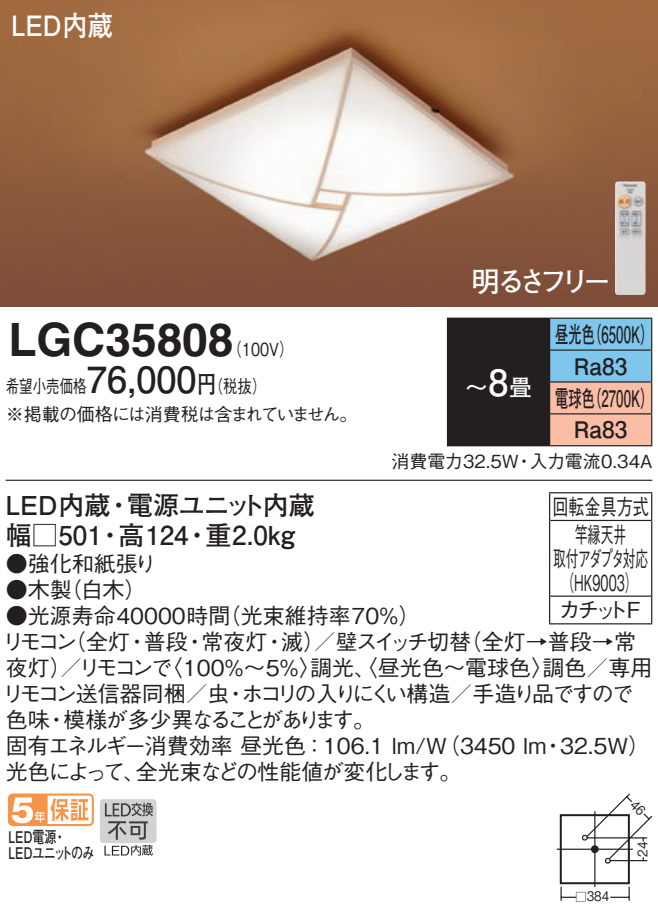
<style>
.page{position:relative;width:658px;height:913px;background:#fff}
.page>*{position:absolute;margin:0;border:0;box-sizing:border-box;transform-origin:0 0}
.t1{font:700 46px "Helvetica LT Std";color:#231f20}
.t2{font:700 36px "Futo Go B101 Pro";color:#231f20}
.t3{font:700 28px "Futo Go B101 Pro";letter-spacing:-.1em;color:#fff}
.t4{font:700 28px "Futo Go B101 Pro";letter-spacing:-.1em;color:#fff;scale:.9 1}
.t5{font:700 26px "Futo Go B101 Pro";color:#231f20}
.t6{font:700 26px "Futo Go B101 Pro";letter-spacing:-.05em;color:#231f20}
.t7{font:700 22.8px/32px "Futo Go B101 Pro";color:#231f20;scale:.58 1}
.t8{font:700 22.8px "Futo Go B101 Pro";color:#231f20}
.t9{font:700 22.8px "Futo Go B101 Pro";color:#fff}
.t10{font:500 22px/26px "Gothic BBB Pro";color:#231f20}
.t11{font:500 22px/26px "Gothic BBB Pro";letter-spacing:-.09em;color:#231f20}
.t12{font:500 22px "Gothic BBB Pro";letter-spacing:-.145em;color:#231f20}
.t13{font:500 22px/24px "Gothic BBB Pro";color:#231f20;text-align:center;scale:.58 1}
.t14{font:500 22px "Gothic BBB Pro";letter-spacing:-.13em;color:#231f20}
.t15{font:500 22px/27.6px "Gothic BBB Pro";color:#231f20;text-align:center;scale:.73 1}
.t16{font:500 18px/28px "Gothic BBB Pro";letter-spacing:-.04em;color:#231f20;scale:.75 1}
.t17{font:500 18px "Gothic BBB Pro";color:#231f20}
.t18{font:500 18px "Gothic BBB Pro";color:#231f20;scale:.8 1}
.t19{font:700 16px/16px "Futo Go B101 Pro";letter-spacing:-.005em;color:#231f20;scale:.75 1}
.t20{font:500 13.2px "Gothic BBB Pro";color:#231f20;scale:.9 1}
.t21{font:500 11.2px "Gothic BBB Pro";color:#231f20}
.s1{font-family:"Futo Go B101 Pro";font-weight:700;font-size:24px}
.s2{font-size:36px}
</style>
<div class="page">
<img style="left:0;top:0;width:658px;height:306px">
<img style="left:615px;top:181px;width:30px;height:114px">
<div style="left:447px;top:318px;width:102px;height:128px;background:#231f20"></div>
<svg style="left:550px;top:319px;width:101px;height:126px;background:#bbc0c8"></svg>
<hr style="left:549px;top:317px;width:103px;height:2px;background:#231f20">
<hr style="left:651px;top:319px;width:1px;height:30px;background:#231f20">
<hr style="left:549px;top:349px;width:103px;height:2px;background:#231f20">
<hr style="left:651px;top:351px;width:1px;height:30px;background:#231f20">
<hr style="left:549px;top:381px;width:103px;height:2px;background:#231f20">
<hr style="left:651px;top:382px;width:1px;height:31px;background:#231f20">
<hr style="left:549px;top:413px;width:103px;height:1px;background:#231f20">
<hr style="left:651px;top:414px;width:1px;height:31px;background:#231f20">
<hr style="left:549px;top:445px;width:103px;height:1px;background:#231f20">
<hr style="left:447px;top:317px;width:102px;height:2px;background:#231f20">
<hr style="left:549px;top:319px;width:1px;height:30px;background:#231f20">
<hr style="left:549px;top:351px;width:1px;height:30px;background:#231f20">
<hr style="left:549px;top:382px;width:1px;height:31px;background:#231f20">
<hr style="left:549px;top:414px;width:1px;height:31px;background:#231f20">
<hr style="left:6px;top:479px;width:646px;height:2px;background:#231f20">
<svg style="left:549px;top:493px;width:1px;height:27px"></svg>
<hr style="left:549px;top:520px;width:1px;height:76px;background:#231f20">
<svg style="left:549px;top:596px;width:1px;height:27px"></svg>
<hr style="left:549px;top:492px;width:103px;height:1px;background:#231f20">
<hr style="left:550px;top:520px;width:101px;height:1px;background:#231f20">
<hr style="left:550px;top:595px;width:101px;height:2px;background:#231f20">
<svg style="left:651px;top:493px;width:1px;height:27px"></svg>
<hr style="left:651px;top:520px;width:1px;height:76px;background:#231f20">
<svg style="left:651px;top:596px;width:1px;height:27px"></svg>
<hr style="left:549px;top:623px;width:103px;height:1px;background:#231f20">
<div style="left:581px;top:834px;width:7px;height:7px;border:1px solid #231f20"></div>
<div style="left:604px;top:857px;width:7px;height:7px;border:1px solid #231f20"></div>
<hr style="left:610px;top:860px;width:37px;height:1px;background:#231f20">
<hr style="left:594px;top:811px;width:1px;height:76px;background:#231f20">
<hr style="left:557px;top:848px;width:75px;height:2px;background:#231f20">
<svg style="left:560px;top:886px;width:16px;height:14px"></svg>
<svg style="left:610px;top:886px;width:19px;height:14px"></svg>
<div style="left:559px;top:814px;width:71px;height:70px;border:2px solid #231f20"></div>
<svg style="left:8px;top:793px;width:86px;height:33px"></svg>
<div style="left:100px;top:799px;width:56px;height:44px;background:#d1d2d4;border-radius:3px"></div>
<svg style="left:104px;top:845px;width:49px;height:10px"></svg>
<svg style="left:105px;top:802px;width:48px;height:37px"></svg>
<svg style="left:585px;top:793px;width:67px;height:67px"></svg>
<p class="t4" style="left:11px;top:3px;width:114px">LED内蔵</p>
<p class="t3" style="left:472px;top:258px;width:141px">明るさフリー</p>
<h1 class="t1" style="left:8px;top:311px;width:226px">LGC35808</h1>
<p class="t18" style="left:197px;top:372px;width:88px">（<span class="s1">円</span>税抜(</p>
<p class="t7" style="left:588px;top:315px;width:115px">（6500 (K</p>
<p class="t7" style="left:555px;top:315px;width:70px">昼光色</p>
<p class="t8" style="left:574px;top:348px;width:55px">Ra83</p>
<p class="t7" style="left:588px;top:379px;width:115px">（2700 (K</p>
<p class="t18" style="left:228px;top:334px;width:84px">（100 (V</p>
<h2 class="t2" style="left:87px;top:351px;width:111px">76,000</h2>
<p class="t16" style="left:6px;top:370px;width:471px">希望小売価格<br>※掲載の価格には消費税は含まれていません。</p>
<p class="t9" style="left:465px;top:369px;width:68px">～ 畳<span class="s2">8</span></p>
<p class="t7" style="left:574px;top:379px;width:94px;text-indent:-19px">電球色<br>Ra83</p>
<p class="t17" style="left:530px;top:446px;width:124px">入力電流0.34A</p>
<p class="t17" style="left:391px;top:446px;width:129px">消費電力32.5W</p>
<p class="t17" style="left:515px;top:446px;width:19px">・</p>
<p class="t5" style="left:6px;top:484px;width:106px">LED内蔵</p>
<p class="t6" style="left:127px;top:484px;width:189px">電源ユニット内蔵</p>
<p class="t5" style="left:106px;top:484px;width:27px">・</p>
<p class="t5" style="left:205px;top:514px;width:91px">重2.0kg</p>
<p class="t5" style="left:6px;top:514px;width:98px">幅□501</p>
<p class="t10" style="left:60px;top:547px;width:98px;text-indent:-54px">●強化和紙張り（白木(</p>
<p class="t5" style="left:118px;top:514px;width:72px">高124</p>
<p class="t5" style="left:97px;top:514px;width:27px">・</p>
<p class="t5" style="left:184px;top:514px;width:27px">・</p>
<p class="t10" style="left:6px;top:573px;width:68px">●木製</p>
<p class="t10" style="left:219px;top:599px;width:203px">（光束維持率70％(</p>
<p class="t10" style="left:6px;top:599px;width:226px">●光源寿命40000時間</p>
<p class="t15" style="left:552px;top:490px;width:133px">回転金具方式竿縁天井</p>
<p class="t13" style="left:553px;top:543px;width:166px">取付アダプタ対応（HK9003(</p>
<p class="t10" style="left:558px;top:594px;width:83px">カチットF</p>
<p class="t10" style="left:64px;top:625px;width:67px">（全灯</p>
<p class="t14" style="left:281px;top:623px;width:192px">滅／）壁スイッチ切替</p>
<p class="t10" style="left:460px;top:625px;width:177px">（全灯→普段→常</p>
<p class="t10" style="left:144px;top:625px;width:45px">普段</p>
<p class="t10" style="left:201px;top:625px;width:67px">常夜灯</p>
<p class="t10" style="left:2px;top:625px;width:76px">リモコン</p>
<p class="t10" style="left:126px;top:625px;width:24px">・</p>
<p class="t10" style="left:184px;top:625px;width:23px">・</p>
<p class="t10" style="left:263px;top:625px;width:23px">・</p>
<p class="t10" style="left:160px;top:651px;width:395px">〈100％～5％調光、〈昼光色～電球色〉</p>
<p class="t10" style="left:300px;top:651px;width:23px">〉</p>
<p class="t10" style="left:6px;top:651px;width:78px">夜灯／）</p>
<p class="t10" style="left:542px;top:651px;width:111px">調色／専用</p>
<p class="t10" style="left:79px;top:651px;width:96px">リモコンで</p>
<p class="t11" style="left:63px;top:677px;width:313px;text-indent:-61px">リモコン送信器同梱／虫<br>模様が多少異なることがあります。</p>
<p class="t12" style="left:241px;top:675px;width:394px">ホコリの入りにくい構造／手造り品ですので</p>
<p class="t10" style="left:225px;top:677px;width:23px">・</p>
<p class="t10" style="left:6px;top:703px;width:46px">色味</p>
<p class="t10" style="left:46px;top:703px;width:23px">・</p>
<p class="t10" style="left:136px;top:729px;width:412px;text-indent:-130px">固有エネルギー消費効率昼光色：106.1 lm （W/ 3450 lm全光束などの性能値が変化します。</p>
<p class="t10" style="left:560px;top:729px;width:92px">32.5W(</p>
<p class="t10" style="left:542px;top:729px;width:23px">・</p>
<p class="t10" style="left:6px;top:755px;width:141px">光色によって、</p>
<p class="t19" style="left:8px;top:826px;width:116px">LED電源<br>LEDユニットのみ</p>
<p class="t19" style="left:54px;top:826px;width:18px">・</p>
<p class="t20" style="left:586px;top:885px;width:26px">384</p>
<p class="t21" style="left:575px;top:888px;width:13px">□</p>
<p class="t20" style="left:631px;top:857px;width:18px;rotate:-90deg">24</p>
</div>
